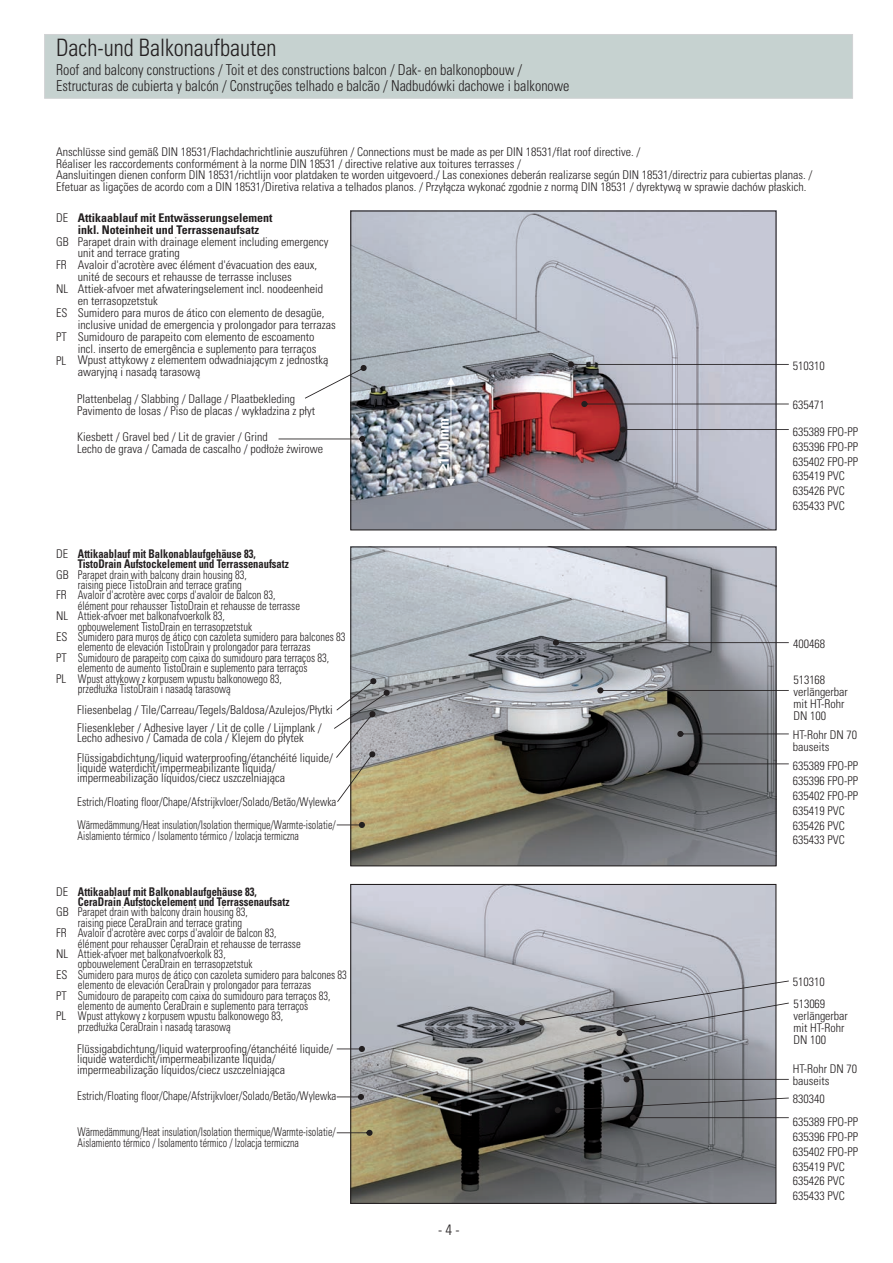
<style>
.page{position:relative;width:893px;height:1263px;background:#fff}
.page>*{position:absolute;margin:0;border:0;box-sizing:border-box;transform-origin:0 0}
.t1{font:24px "Univers Com 47 Light Cond";color:#231f20;scale:.94 1}
.t2{font:15px/16.8px "Univers Com 47 Light Cond";color:#231f20;scale:.94 1}
.t3{font:15px "Univers Com 67 Bold Cond";color:#fff}
.t4{font:15px "Univers Com 47 Light Cond";color:#231f20}
.t5{font:12px/11.9px "Univers Com 47 Light Cond";color:#231f20}
.t6{font:12px/10.4px "Univers Com 47 Light Cond";color:#231f20;scale:.87 1}
.t7{font:12px/10.4px "Univers Com 47 Light Cond";color:#231f20;scale:.88 1}
.t8{font:12px/10.4px "Univers Com 47 Light Cond";color:#231f20;scale:.83 1}
.t9{font:12px "Univers Com 47 Light Cond";color:#231f20;scale:.9 1}
.t10{font:12px/10.2px "Univers Com 67 Bold Cond";color:#231f20;scale:.87 1}
.t11{font:12px/10.2px "Univers Com 67 Bold Cond";color:#231f20;scale:.88 1}
.t12{font:12px/11.7px "Univers Com 67 Bold Cond";color:#231f20}
</style>
<div class="page">
<img style="left:352px;top:212px;width:422px;height:316px">
<img style="left:352px;top:886px;width:422px;height:316px">
<img style="left:352px;top:548px;width:422px;height:316px">
<svg style="left:568px;top:361px;width:221px;height:6px"></svg>
<svg style="left:620px;top:427px;width:169px;height:6px"></svg>
<svg style="left:581px;top:401px;width:208px;height:6px"></svg>
<div style="left:350px;top:884px;width:426px;height:320px;border:1px solid #231f20"></div>
<div style="left:44px;top:34px;width:809px;height:64px;background:#c6d2d0;border:1px solid #d1d2d4"></div>
<div style="left:350px;top:210px;width:426px;height:320px;border:1px solid #231f20"></div>
<svg style="left:553px;top:640px;width:236px;height:6px"></svg>
<svg style="left:689px;top:761px;width:100px;height:6px"></svg>
<svg style="left:597px;top:687px;width:192px;height:6px"></svg>
<svg style="left:519px;top:980px;width:270px;height:56px;background:#a9abb2"></svg>
<svg style="left:624px;top:1076px;width:165px;height:6px"></svg>
<svg style="left:555px;top:1097px;width:234px;height:24px;background:#66686b"></svg>
<svg style="left:677px;top:731px;width:112px;height:6px"></svg>
<svg style="left:337px;top:1046px;width:28px;height:6px"></svg>
<svg style="left:337px;top:1094px;width:27px;height:6px"></svg>
<svg style="left:337px;top:1130px;width:36px;height:6px"></svg>
<svg style="left:337px;top:822px;width:28px;height:6px"></svg>
<svg style="left:334px;top:678px;width:56px;height:124px"></svg>
<svg style="left:305px;top:365px;width:62px;height:34px"></svg>
<svg style="left:279px;top:436px;width:86px;height:6px"></svg>
<svg style="left:447px;top:378px;width:8px;height:108px"></svg>
<h1 class="t1" style="left:56px;top:38px;width:236px">Dach-und Balkonaufbauten</h1>
<p class="t2" style="left:56px;top:63px;width:548px">Roof and balcony constructions / Toit et des constructions balcon / Dak- en balkonopbouw /<br>Estructuras de cubierta y balcón / Construções telhado e balcão / Nadbudówki dachowe i balkonowe</p>
<p class="t5" style="left:56px;top:147px;width:758px">Anschlüsse sind gemäß DIN 18531/Flachdachrichtlinie auszuführen / Connections must be made as per DIN 18531/flat roof directive. /<br>Réaliser les raccordements conformément à la norme DIN 18531 / directive relative aux toitures terrasses /<br>Aansluitingen dienen conform DIN 18531/richtlijn voor platdaken te worden uitgevoerd./ Las conexiones deberán realizarse según DIN 18531/directriz para cubiertas planas. / Efetuar as ligações de acordo com a DIN 18531/Diretiva relativa a telhados planos. / Przyłącza wykonać zgodnie z normą DIN 18531 / dyrektywą w sprawie dachów płaskich.</p>
<p class="t5" style="left:56px;top:207px;width:14px;line-height:23.9px">DE<br>GB<br>FR<br>NL<br>ES<br>PT<br>PL</p>
<p class="t12" style="left:78px;top:213px;width:196px">Attikaablauf mit Entwässerungselement inkl. Noteinheit und Terrassenaufsatz</p>
<p class="t5" style="left:78px;top:237px;width:259px">Parapet drain with drainage element including emergency unit and terrace grating<br>Avaloir d'acrotère avec élément d'évacuation des eaux, unité de secours et rehausse de terrasse incluses Attiek-afvoer met afwateringselement incl. noodeenheid en terrasopzetstuk<br>Sumidero para muros de ático con elemento de desagüe, inclusive unidad de emergencia y prolongador para terrazas Sumidouro de parapeito com elemento de escoamento<br>incl. inserto de emergência e suplemento para terraços Wpust attykowy z elementem odwadniającym z jednostką awaryjną i nasadą tarasową</p>
<p class="t5" style="left:77px;top:394px;width:239px">Plattenbelag / Slabbing / Dallage / Plaatbekleding<br>Pavimento de losas / Piso de placas / wykładzina z płyt</p>
<p class="t5" style="left:77px;top:433px;width:247px">Kiesbett / Gravel bed / Lit de gravier / Grind<br>Lecho de grava / Camada de cascalho / podłoże żwirowe</p>
<p class="t5" style="left:56px;top:545px;width:14px;line-height:20.9px">DE<br>GB<br>FR<br>NL<br>ES<br>PT<br>PL</p>
<p class="t10" style="left:78px;top:550px;width:244px">Attikaablauf mit Balkonablaufgehäuse 83,<br>TistoDrain Aufstockelement und Terrassenaufsatz</p>
<p class="t6" style="left:78px;top:571px;width:309px">Parapet drain with balcony drain housing 83,<br>raising piece TistoDrain and terrace grating<br>Avaloir d'acrotère avec corps d'avaloir de balcon 83,<br>élément pour rehausser TistoDrain et rehausse de terrasse Attiek-afvoer met balkonafvoerkolk 83,<br>opbouwelement TistoDrain en terrasopzetstuk<br>Sumidero para muros de ático con cazoleta sumidero para balcones 83 elemento de elevación TistoDrain y prolongador para terrazas Sumidouro de parapeito com caixa do sumidouro para terraços 83, elemento de aumento TistoDrain e suplemento para terraços<br>Wpust attykowy z korpusem wpustu balkonowego 83,<br>przedłużka TistoDrain i nasadą tarasową</p>
<p class="t5" style="left:77px;top:705px;width:257px">Fliesenbelag / Tile/Carreau/Tegels/Baldosa/Azulejos/P ytki</p>
<p class="t5" style="left:77px;top:703px;width:246px;line-height:17.4px;text-indent:238px">ł<br>Fliesenkleber / Adhesive layer / Lit de colle / Lijmplank /</p>
<p class="t5" style="left:77px;top:733px;width:228px">Lecho adhesivo / Camada de cola / Klejem do płytek</p>
<p class="t5" style="left:77px;top:754px;width:257px;line-height:10.4px">Flüssigabdichtung/liquid waterproofing/étanchéité liquide/ liquide waterdicht/impermeabilizante líquida/ impermeabilização líquidos/ciecz uszczelniająca</p>
<p class="t9" style="left:77px;top:797px;width:289px">Estrich/Floating floor/Chape/Afstrijkvloer/Solado/Betão/Wylewka</p>
<p class="t8" style="left:78px;top:821px;width:312px">Wärmedämmung/Heat insulation/Isolation thermique/Warmte-isolatie/<br>Aislamiento térmico / Isolamento térmico / Izolacja termiczna</p>
<p class="t5" style="left:56px;top:882px;width:14px;line-height:20.9px">DE<br>GB<br>FR<br>NL<br>ES<br>PT<br>PL</p>
<p class="t11" style="left:78px;top:888px;width:242px">Attikaablauf mit Balkonablaufgehäuse 83,<br>CeraDrain Aufstockelement und Terrassenaufsatz</p>
<p class="t7" style="left:78px;top:908px;width:307px">Parapet drain with balcony drain housing 83,<br>raising piece CeraDrain and terrace grating<br>Avaloir d'acrotère avec corps d'avaloir de balcon 83,<br>élément pour rehausser CeraDrain et rehausse de terrasse Attiek-afvoer met balkonafvoerkolk 83,<br>opbouwelement CeraDrain en terrasopzetstuk<br>Sumidero para muros de ático con cazoleta sumidero para balcones 83 elemento de elevación CeraDrain y prolongador para terrazas Sumidouro de parapeito com caixa do sumidouro para terraços 83, elemento de aumento CeraDrain e suplemento para terraços<br>Wpust attykowy z korpusem wpustu balkonowego 83,<br>przedłużka CeraDrain i nasadą tarasową</p>
<p class="t5" style="left:77px;top:1045px;width:257px;line-height:10.4px">Flüssigabdichtung/liquid waterproofing/étanchéité liquide/ liquide waterdicht/impermeabilizante líquida/ impermeabilização líquidos/ciecz uszczelniająca</p>
<p class="t9" style="left:77px;top:1091px;width:289px">Estrich/Floating floor/Chape/Afstrijkvloer/Solado/Betão/Wylewka</p>
<p class="t8" style="left:78px;top:1128px;width:312px">Wärmedämmung/Heat insulation/Isolation thermique/Warmte-isolatie/<br>Aislamiento térmico / Isolamento térmico / Izolacja termiczna</p>
<p class="t3" style="left:438px;top:471px;width:54px;rotate:-90deg">≥110 mm</p>
<p class="t4" style="left:438px;top:1224px;width:23px">- 4 -</p>
<p class="t5" style="left:793px;top:361px;width:33px">510310</p>
<p class="t5" style="left:793px;top:401px;width:33px">635471</p>
<p class="t5" style="left:793px;top:426px;width:67px;line-height:14.9px">635389 FPO-PP<br>635396 FPO-PP<br>635402 FPO-PP<br>635419 PVC<br>635426 PVC<br>635433 PVC</p>
<p class="t5" style="left:793px;top:639px;width:33px">400468</p>
<p class="t5" style="left:793px;top:676px;width:56px">513168 verlängerbar mit HT-Rohr<br>DN 100</p>
<p class="t5" style="left:793px;top:731px;width:66px">HT-Rohr DN 70 bauseits</p>
<p class="t5" style="left:793px;top:760px;width:67px;line-height:14.9px">635389 FPO-PP<br>635396 FPO-PP<br>635402 FPO-PP<br>635419 PVC<br>635426 PVC<br>635433 PVC</p>
<p class="t5" style="left:793px;top:972px;width:34px;line-height:22px">510310<br>513069</p>
<p class="t5" style="left:793px;top:1011px;width:56px">verlängerbar mit HT-Rohr<br>DN 100</p>
<p class="t5" style="left:793px;top:1064px;width:66px">HT-Rohr DN 70 bauseits</p>
<p class="t5" style="left:793px;top:1095px;width:33px">830340</p>
<p class="t5" style="left:793px;top:1116px;width:67px;line-height:14.9px">635389 FPO-PP<br>635396 FPO-PP<br>635402 FPO-PP<br>635419 PVC<br>635426 PVC<br>635433 PVC</p>
</div>
